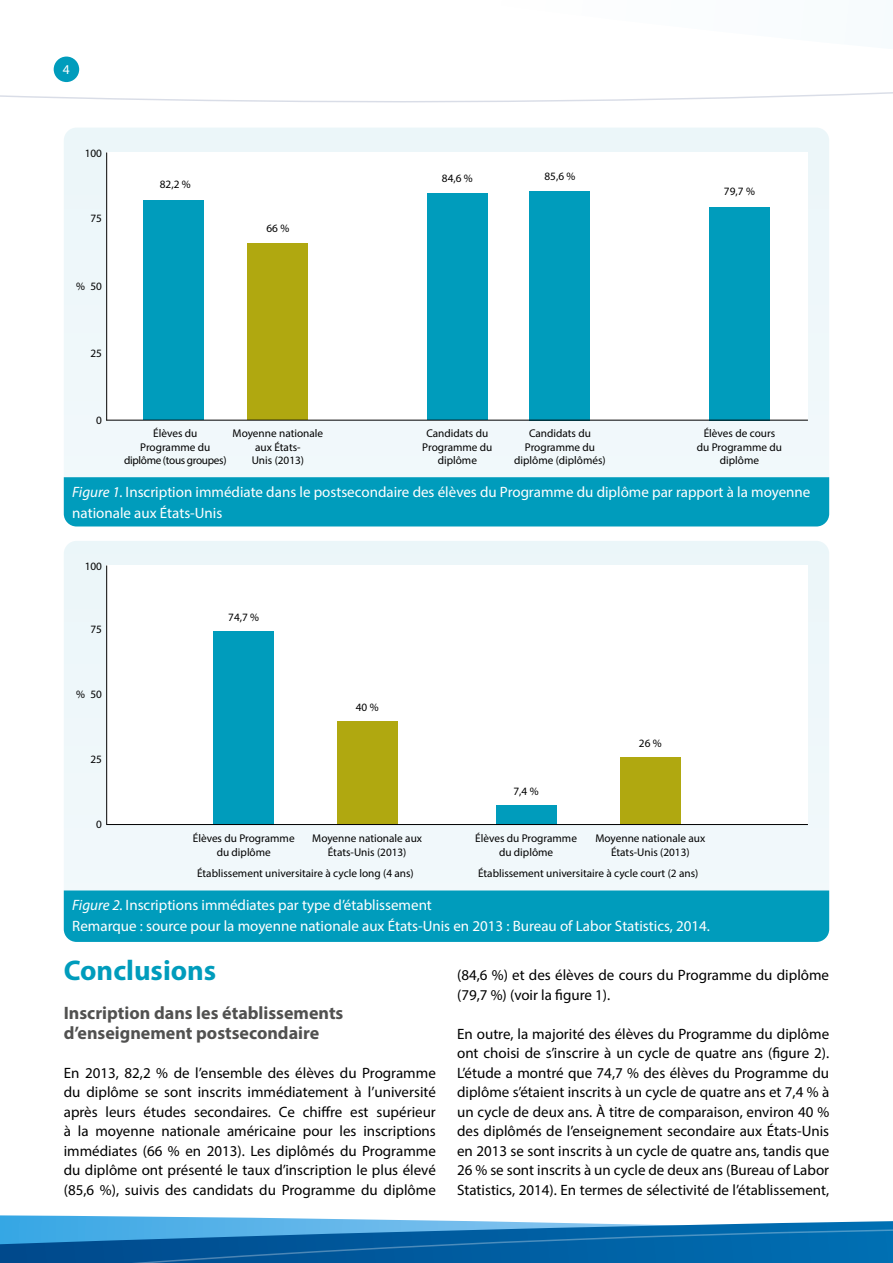
<style>
.page{position:relative;width:893px;height:1263px;background:#fff}
.page>*{position:absolute;margin:0;border:0;box-sizing:border-box;transform-origin:0 0}
.Body_text_-_Subhead{font:700 28.5px "Myriad Pro";color:#009cbc}
.Body_text_-_Subhead-2{font:700 18px/19.5px "Myriad Pro";color:#515150}
.Body_text_-_Paragrap{font:15px/19.5px "Myriad Pro";color:#000;text-align:justify}
.Figure_caption_white{font:15px/21px "Myriad Pro";color:#fff}
.t1{font:13.5px "Myriad Pro";color:#fff}
.Figure_text{font:11.25px/13.8px "Myriad Pro";color:#000;text-align:center}
.Figure_text-2{font:11.25px/13.8px "Myriad Pro";letter-spacing:-.02em;color:#000;text-align:center}
.s1{font-style:italic}
</style>
<div class="page">
<svg style="left:0;top:56px;width:893px;height:47px"></svg>
<svg style="left:0;top:1215px;width:893px;height:48px;background:#3184bc"></svg>
<div style="left:64px;top:541px;width:765px;height:349px;background:#f1f8fb"></div>
<div style="left:64px;top:890px;width:765px;height:52px;background:#009cbc"></div>
<div style="left:106px;top:565px;width:702px;height:260px;background:#fff"></div>
<hr style="left:106px;top:565px;width:1px;height:259px;background:#000">
<div style="left:214px;top:631px;width:60px;height:193px;background:#009cbc"></div>
<div style="left:496px;top:805px;width:60px;height:19px;background:#009cbc"></div>
<div style="left:620px;top:757px;width:60px;height:67px;background:#b0a810"></div>
<div style="left:337px;top:721px;width:60px;height:103px;background:#b0a810"></div>
<hr style="left:106px;top:824px;width:702px;height:1px;background:#000">
<div style="left:64px;top:128px;width:765px;height:349px;background:#f1f8fb"></div>
<div style="left:64px;top:477px;width:765px;height:49px;background:#009cbc"></div>
<div style="left:106px;top:152px;width:702px;height:268px;background:#fff"></div>
<hr style="left:106px;top:152px;width:1px;height:268px;background:#000">
<div style="left:144px;top:200px;width:60px;height:220px;background:#009cbc"></div>
<div style="left:427px;top:194px;width:60px;height:226px;background:#009cbc"></div>
<div style="left:709px;top:207px;width:60px;height:213px;background:#009cbc"></div>
<div style="left:530px;top:191px;width:60px;height:229px;background:#009cbc"></div>
<div style="left:248px;top:243px;width:60px;height:177px;background:#b0a810"></div>
<hr style="left:106px;top:420px;width:702px;height:1px;background:#000">
<p class="t1" style="left:63px;top:61px;width:8px">4</p>
<p class="Figure_text" style="left:85px;top:146px;width:19px">100</p>
<p class="Figure_text" style="left:91px;top:211px;width:13px">75</p>
<p class="Figure_text" style="left:76px;top:279px;width:10px">%</p>
<p class="Figure_text" style="left:91px;top:279px;width:13px">50</p>
<p class="Figure_text" style="left:160px;top:177px;width:32px">82,2 %</p>
<p class="Figure_text" style="left:266px;top:221px;width:24px">66 %</p>
<p class="Figure_text" style="left:442px;top:172px;width:32px">84,6 %</p>
<p class="Figure_text" style="left:544px;top:169px;width:32px">85,6 %</p>
<p class="Figure_text" style="left:724px;top:185px;width:32px">79,7 %</p>
<p class="Figure_text" style="left:91px;top:346px;width:13px">25</p>
<p class="Figure_text" style="left:96px;top:413px;width:7px">0</p>
<p class="Figure_text-2" style="left:124px;top:426px;width:104px">Élèves du<br>Programme du diplôme (tous groupes)</p>
<p class="Figure_text" style="left:422px;top:426px;width:72px">Candidats du<br>Programme du diplôme</p>
<p class="Figure_text" style="left:233px;top:426px;width:92px">Moyenne nationale aux États-<br>Unis (2013)</p>
<p class="Figure_text" style="left:514px;top:426px;width:93px">Candidats du<br>Programme du diplôme (diplômés)</p>
<p class="Figure_text" style="left:697px;top:426px;width:87px">Élèves de cours du Programme du diplôme</p>
<p class="Figure_caption_white" style="left:72px;top:481px;width:740px"><span class="s1">Figure 1.</span> Inscription immédiate dans le postsecondaire des élèves du Programme du diplôme par rapport à la moyenne nationale aux États-Unis</p>
<p class="Figure_text" style="left:85px;top:559px;width:19px">100</p>
<p class="Figure_text" style="left:91px;top:622px;width:13px">75</p>
<p class="Figure_text" style="left:76px;top:687px;width:10px">%</p>
<p class="Figure_text" style="left:91px;top:687px;width:13px">50</p>
<p class="Figure_text" style="left:91px;top:752px;width:13px">25</p>
<p class="Figure_text" style="left:96px;top:817px;width:7px">0</p>
<p class="Figure_text" style="left:228px;top:610px;width:32px">74,7 %</p>
<p class="Figure_text" style="left:356px;top:700px;width:24px">40 %</p>
<p class="Figure_text" style="left:513px;top:784px;width:27px">7,4 %</p>
<p class="Figure_text" style="left:639px;top:736px;width:24px">26 %</p>
<p class="Figure_text" style="left:193px;top:831px;width:103px">Élèves du Programme du diplôme</p>
<p class="Figure_text" style="left:197px;top:866px;width:218px">Établissement universitaire à cycle long (4 ans)</p>
<p class="Figure_text" style="left:478px;top:866px;width:222px">Établissement universitaire à cycle court (2 ans)</p>
<p class="Figure_text" style="left:475px;top:831px;width:103px">Élèves du Programme du diplôme</p>
<p class="Figure_text" style="left:312px;top:831px;width:111px">Moyenne nationale aux<br>États-Unis (2013)</p>
<p class="Figure_text" style="left:595px;top:831px;width:111px">Moyenne nationale aux<br>États-Unis (2013)</p>
<p class="Figure_caption_white" style="left:72px;top:894px;width:639px"><span class="s1">Figure 2.</span> Inscriptions immédiates par type d’établissement<br>Remarque : source pour la moyenne nationale aux États-Unis en 2013 : Bureau of Labor Statistics, 2014.</p>
<p class="Body_text_-_Subhead" style="left:64px;top:952px;width:154px">Conclusions</p>
<p class="Body_text_-_Subhead-2" style="left:64px;top:1003px;width:281px">Inscription dans les établissements d’enseignement postsecondaire</p>
<p class="Body_text_-_Paragrap" style="left:64px;top:1063px;width:374px">En 2013, 82,2 % de l’ensemble des élèves du Programme du diplôme se sont inscrits immédiatement à l’université après leurs études secondaires. Ce chiffre est supérieur à la moyenne nationale américaine pour les inscriptions immédiates (66 % en 2013). Les diplômés du Programme du diplôme ont présenté le taux d’inscription le plus élevé (85,6 %), suivis des candidats du Programme du diplôme</p>
<p class="Body_text_-_Paragrap" style="left:457px;top:965px;width:373px">(84,6 %) et des élèves de cours du Programme du diplôme (79,7 %) (voir la figure 1).</p>
<p class="Body_text_-_Paragrap" style="left:457px;top:1024px;width:374px">En outre, la majorité des élèves du Programme du diplôme ont choisi de s’inscrire à un cycle de quatre ans (figure 2).<br>L’étude a montré que 74,7 % des élèves du Programme du diplôme s’étaient inscrits à un cycle de quatre ans et 7,4 % à un cycle de deux ans. À titre de comparaison, environ 40 % des diplômés de l’enseignement secondaire aux États-Unis en 2013 se sont inscrits à un cycle de quatre ans, tandis que 26 % se sont inscrits à un cycle de deux ans (Bureau of Labor Statistics, 2014). En termes de sélectivité de l’établissement,</p>
</div>
